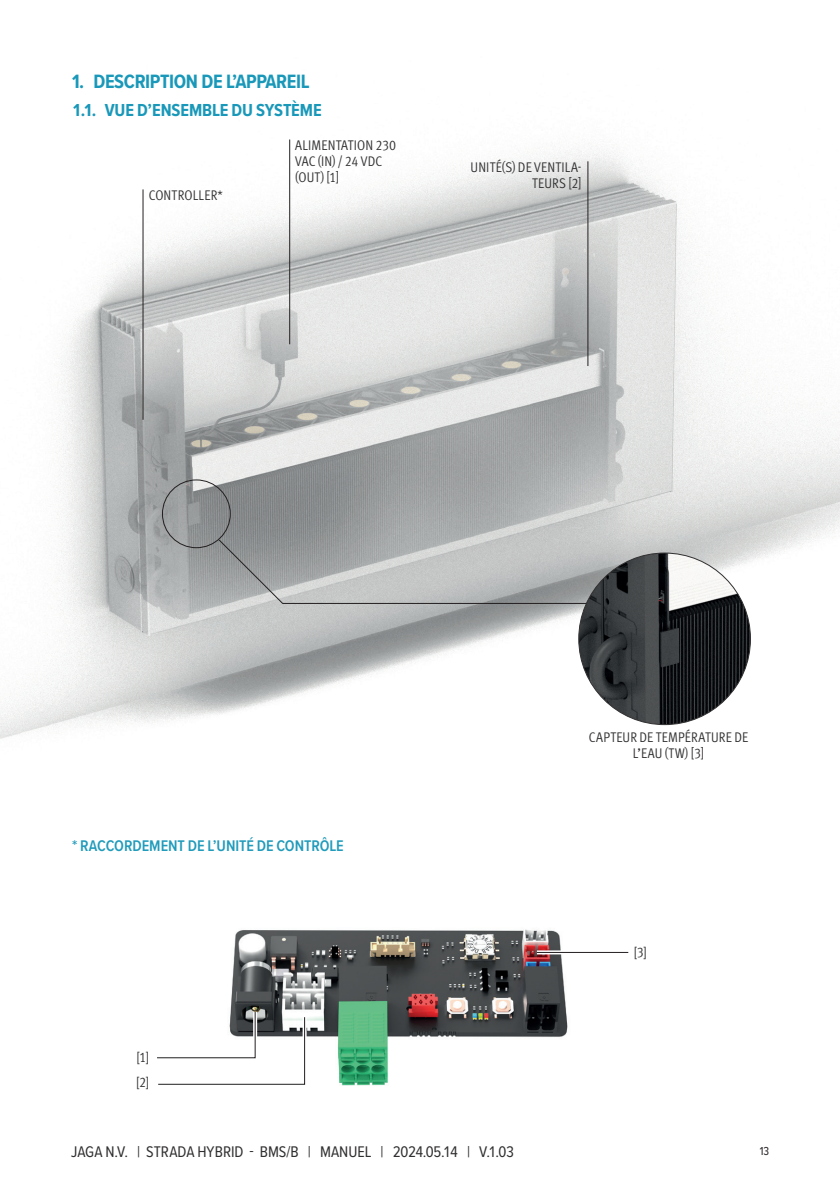
<style>
.page{position:relative;width:840px;height:1191px;background:#fff}
.page>*{position:absolute;margin:0;border:0;box-sizing:border-box;transform-origin:0 0}
.t1{font:700 20px "Proxima Nova Cond";letter-spacing:-.02em;color:#1998b9}
.t2{font:700 18px "Proxima Nova Cond";letter-spacing:-.005em;color:#1998b9}
.t3{font:16px "Proxima Nova Cond";color:#312f30}
.t4{font:600 16px "Proxima Nova Cond";letter-spacing:-.005em;color:#209bbb}
.t5{font:14px/16px "Meta Pro Cond Norm";letter-spacing:.01em;color:#312f30}
.t6{font:12px "Proxima Nova Cond";color:#231f20}
</style>
<div class="page">
<img style="left:0;top:139px;width:839px;height:600px">
<img style="left:230px;top:929px;width:338px;height:157px">
<hr style="left:289px;top:139px;width:1px;height:205px;background:#231f20">
<hr style="left:587px;top:161px;width:1px;height:205px;background:#231f20">
<hr style="left:143px;top:189px;width:1px;height:231px;background:#231f20">
<svg style="left:536px;top:950px;width:92px;height:4px"></svg>
<hr style="left:536px;top:952px;width:92px;height:1px;background:#231f20">
<svg style="left:157px;top:1008px;width:151px;height:78px"></svg>
<div style="left:162px;top:480px;width:68px;height:68px;border:1px solid #231f20;border-radius:50%"></div>
<svg style="left:218px;top:539px;width:403px;height:65px;background:#b0b3b3"></svg>
<img style="left:578px;top:553px;width:172px;height:171px;border-radius:86px">
<h1 class="t1" style="left:72px;top:66px;width:239px">1. DESCRIPTION DE L’APPAREIL</h1>
<p class="t2" style="left:72px;top:96px;width:251px">1.1. VUE D’ENSEMBLE DU SYSTÈME</p>
<p class="t5" style="left:295px;top:136px;width:102px">ALIMENTATION 230<br>VAC (IN) / 24 VDC (OUT) [1]</p>
<p class="t5" style="left:149px;top:186px;width:76px">CONTROLLER*</p>
<p class="t5" style="left:470px;top:158px;width:112px;text-align:right">UNITÉ(S) DE VENTILA-<br>TEURS [2]</p>
<p class="t4" style="left:72px;top:834px;width:273px">* RACCORDEMENT DE L’UNITÉ DE CONTRÔLE</p>
<p class="t5" style="left:136px;top:1044px;width:14px;line-height:24.8px">[1] [2]</p>
<p class="t5" style="left:588px;top:728px;width:161px;text-align:center">CAPTEUR DE TEMPÉRATURE DE<br>L’EAU (TW) [3]</p>
<p class="t5" style="left:633px;top:943px;width:15px">[3]</p>
<p class="t3" style="left:71px;top:1140px;width:444px">JAGA N.V. | STRADA HYBRID - BMS/B | MANUEL | 2024.05.14 | V.1.03</p>
<p class="t6" style="left:759px;top:1142px;width:11px">13</p>
</div>
